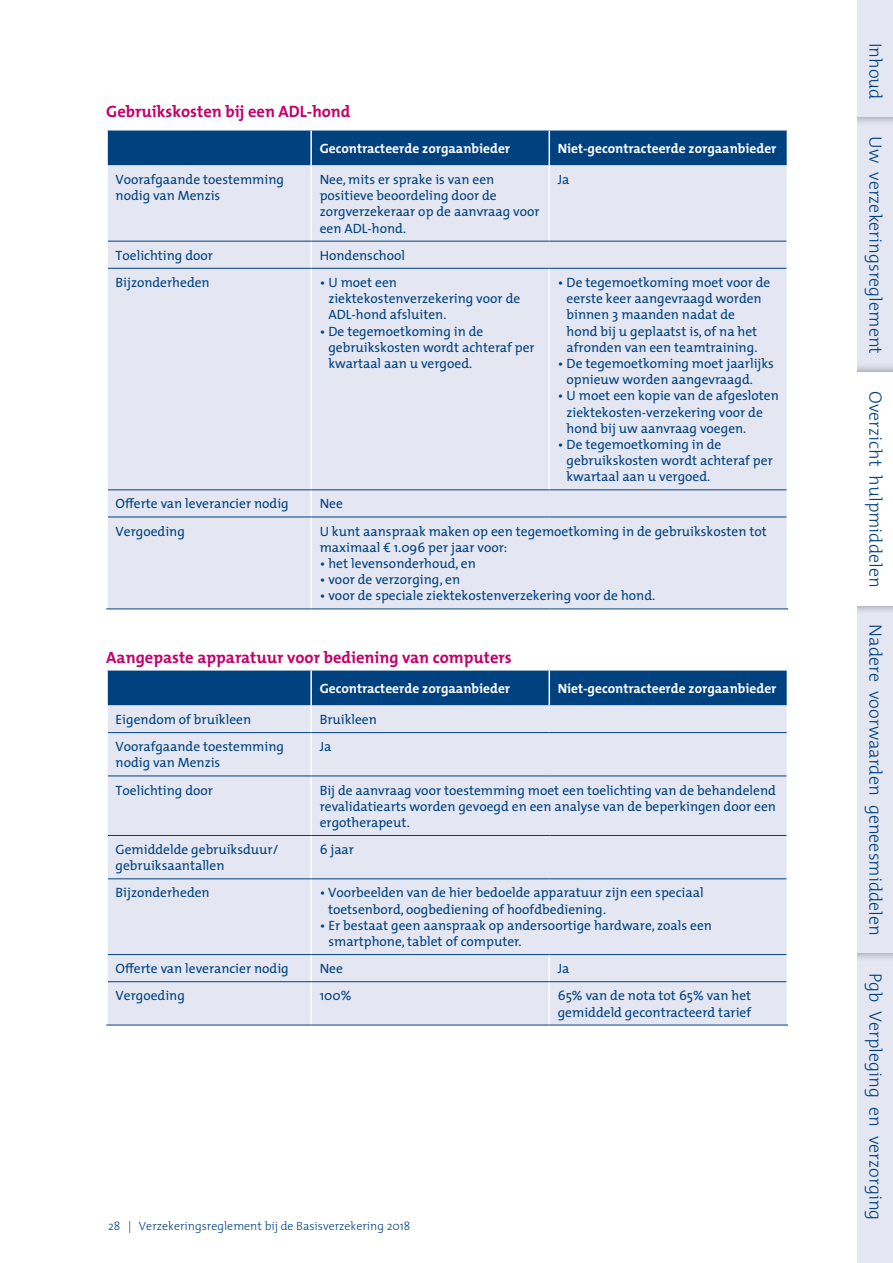
<style>
.page{position:relative;width:893px;height:1263px;background:#fff}
.page>*{position:absolute;margin:0;border:0;box-sizing:border-box;transform-origin:0 0}
.t1{font:300 18px "The Mix";color:#004180}
.t2{font:700 16.5px "The Mix";color:#c3006b}
.t3{font:13.5px/16.2px "The Mix";color:#004180}
.t4{font:700 13.5px "The Mix";color:#fff}
.t5{font:300 12px "The Mix";color:#004180}
</style>
<div class="page">
<div style="left:108px;top:131px;width:679px;height:34px;background:#004180"></div>
<div style="left:108px;top:165px;width:679px;height:444px;background:#e4e7f2"></div>
<hr style="left:310px;top:131px;width:2px;height:34px;background:#fff">
<hr style="left:549px;top:131px;width:1px;height:34px;background:#fff">
<hr style="left:310px;top:165px;width:2px;height:76px;background:#fff">
<hr style="left:549px;top:165px;width:1px;height:76px;background:#fff">
<hr style="left:310px;top:241px;width:2px;height:27px;background:#fff">
<hr style="left:310px;top:268px;width:2px;height:222px;background:#fff">
<hr style="left:549px;top:268px;width:1px;height:222px;background:#fff">
<hr style="left:310px;top:490px;width:2px;height:27px;background:#fff">
<hr style="left:310px;top:517px;width:2px;height:92px;background:#fff">
<hr style="left:108px;top:241px;width:203px;height:1px;background:#004180">
<hr style="left:311px;top:241px;width:238px;height:1px;background:#004180">
<hr style="left:549px;top:241px;width:238px;height:1px;background:#004180">
<hr style="left:108px;top:268px;width:203px;height:1px;background:#004180">
<hr style="left:311px;top:268px;width:238px;height:1px;background:#004180">
<hr style="left:549px;top:268px;width:238px;height:1px;background:#004180">
<hr style="left:108px;top:490px;width:203px;height:1px;background:#004180">
<hr style="left:311px;top:490px;width:238px;height:1px;background:#004180">
<hr style="left:549px;top:490px;width:238px;height:1px;background:#004180">
<hr style="left:108px;top:517px;width:203px;height:1px;background:#004180">
<hr style="left:311px;top:517px;width:238px;height:1px;background:#004180">
<hr style="left:549px;top:517px;width:238px;height:1px;background:#004180">
<hr style="left:106px;top:609px;width:205px;height:1px;background:#004180">
<hr style="left:311px;top:609px;width:238px;height:1px;background:#004180">
<hr style="left:549px;top:609px;width:239px;height:1px;background:#004180">
<div style="left:108px;top:733px;width:679px;height:292px;background:#e4e7f2"></div>
<hr style="left:310px;top:733px;width:2px;height:43px;background:#fff">
<hr style="left:310px;top:776px;width:2px;height:59px;background:#fff">
<hr style="left:310px;top:836px;width:2px;height:42px;background:#fff">
<hr style="left:310px;top:879px;width:2px;height:75px;background:#fff">
<hr style="left:310px;top:955px;width:2px;height:26px;background:#fff">
<svg style="left:549px;top:955px;width:1px;height:26px"></svg>
<hr style="left:310px;top:982px;width:2px;height:43px;background:#fff">
<hr style="left:549px;top:982px;width:1px;height:43px;background:#fff">
<hr style="left:108px;top:776px;width:203px;height:1px;background:#004180">
<hr style="left:311px;top:776px;width:238px;height:1px;background:#004180">
<hr style="left:549px;top:776px;width:238px;height:1px;background:#004180">
<hr style="left:108px;top:835px;width:203px;height:1px;background:#004180">
<hr style="left:311px;top:835px;width:238px;height:1px;background:#004180">
<hr style="left:549px;top:835px;width:238px;height:1px;background:#004180">
<hr style="left:108px;top:878px;width:203px;height:1px;background:#004180">
<hr style="left:311px;top:878px;width:238px;height:1px;background:#004180">
<hr style="left:549px;top:878px;width:238px;height:1px;background:#004180">
<hr style="left:108px;top:954px;width:203px;height:1px;background:#004180">
<hr style="left:311px;top:954px;width:238px;height:1px;background:#004180">
<hr style="left:549px;top:954px;width:238px;height:1px;background:#004180">
<hr style="left:108px;top:981px;width:203px;height:1px;background:#004180">
<hr style="left:311px;top:981px;width:238px;height:1px;background:#004180">
<hr style="left:549px;top:981px;width:238px;height:1px;background:#004180">
<hr style="left:106px;top:1025px;width:205px;height:1px;background:#004180">
<hr style="left:311px;top:1025px;width:238px;height:1px;background:#004180">
<hr style="left:549px;top:1025px;width:239px;height:1px;background:#004180">
<svg style="left:107px;top:670px;width:681px;height:63px;background:#658bb2"></svg>
<hr style="left:311px;top:732px;width:238px;height:1px;background:#004180">
<hr style="left:549px;top:732px;width:238px;height:1px;background:#004180">
<div style="left:845px;top:952px;width:48px;height:311px;background:#e4e7f2"></div>
<div style="left:845px;top:606px;width:48px;height:346px;background:#e4e7f2"></div>
<div style="left:845px;top:117px;width:48px;height:255px;background:#e4e7f2"></div>
<div style="left:835px;top:363px;width:58px;height:252px;background:#000;opacity:.4"></div>
<div style="left:845px;top:372px;width:48px;height:234px;background:#fff"></div>
<div style="left:835px;top:0;width:58px;height:126px;background:#000;opacity:.4"></div>
<div style="left:845px;top:0;width:48px;height:117px;background:#e4e7f2"></div>
<div style="left:829px;top:0;width:28px;height:1263px;background:#fff"></div>
<p class="t2" style="left:106px;top:98px;width:246px">Gebruikskosten bij een ADL-hond</p>
<p class="t4" style="left:320px;top:137px;width:192px">Gecontracteerde zorgaanbieder</p>
<p class="t4" style="left:558px;top:137px;width:220px">Niet-gecontracteerde zorgaanbieder</p>
<p class="t3" style="left:116px;top:171px;width:170px">Voorafgaande toestemming nodig van Menzis</p>
<p class="t3" style="left:320px;top:171px;width:221px">Nee, mits er sprake is van een positieve beoordeling door de zorgverzekeraar op de aanvraag voor een ADL-hond.</p>
<p class="t3" style="left:558px;top:171px;width:13px">Ja</p>
<p class="t3" style="left:116px;top:247px;width:99px">Toelichting door</p>
<p class="t3" style="left:320px;top:247px;width:87px">Hondenschool</p>
<p class="t3" style="left:116px;top:274px;width:96px">Bijzonderheden</p>
<p class="t3" style="left:328px;top:274px;width:193px;text-indent:-9px">• U moet een ziektekostenverzekering voor de<br>ADL-hond afsluiten.</p>
<p class="t3" style="left:328px;top:322px;width:208px;text-indent:-9px">• De tegemoetkoming in de gebruikskosten wordt achteraf per kwartaal aan u vergoed.</p>
<p class="t3" style="left:567px;top:274px;width:205px;text-indent:-9px">• De tegemoetkoming moet voor de eerste keer aangevraagd worden binnen 3 maanden nadat de<br>hond bij u geplaatst is, of na het afronden van een teamtraining.</p>
<p class="t3" style="left:567px;top:355px;width:209px;text-indent:-9px">• De tegemoetkoming moet jaarlijks opnieuw worden aangevraagd.</p>
<p class="t3" style="left:567px;top:387px;width:214px;text-indent:-9px">• U moet een kopie van de afgesloten ziektekosten-verzekering voor de hond bij uw aanvraag voegen.</p>
<p class="t3" style="left:567px;top:436px;width:208px;text-indent:-9px">• De tegemoetkoming in de gebruikskosten wordt achteraf per kwartaal aan u vergoed.</p>
<p class="t3" style="left:116px;top:495px;width:175px">Offerte van leverancier nodig</p>
<p class="t3" style="left:320px;top:495px;width:25px">Nee</p>
<p class="t3" style="left:116px;top:522px;width:71px">Vergoeding</p>
<p class="t3" style="left:320px;top:522px;width:449px">U kunt aanspraak maken op een tegemoetkoming in de gebruikskosten tot maximaal € 1.096 per jaar voor:</p>
<p class="t3" style="left:320px;top:555px;width:158px">• het levensonderhoud, en</p>
<p class="t3" style="left:320px;top:571px;width:142px">• voor de verzorging, en</p>
<p class="t3" style="left:320px;top:587px;width:337px">• voor de speciale ziektekostenverzekering voor de hond.</p>
<p class="t2" style="left:106px;top:644px;width:407px">Aangepaste apparatuur voor bediening van computers</p>
<p class="t4" style="left:320px;top:677px;width:192px">Gecontracteerde zorgaanbieder</p>
<p class="t4" style="left:558px;top:677px;width:220px">Niet-gecontracteerde zorgaanbieder</p>
<p class="t3" style="left:116px;top:711px;width:137px">Eigendom of bruikleen</p>
<p class="t3" style="left:320px;top:711px;width:59px">Bruikleen</p>
<p class="t3" style="left:116px;top:738px;width:170px">Voorafgaande toestemming nodig van Menzis</p>
<p class="t3" style="left:320px;top:738px;width:13px">Ja</p>
<p class="t3" style="left:116px;top:781px;width:99px">Toelichting door</p>
<p class="t3" style="left:320px;top:781px;width:458px;text-align:justify">Bij de aanvraag voor toestemming moet een toelichting van de behandelend revalidatiearts worden gevoegd en een analyse van de beperkingen door een ergotherapeut.</p>
<p class="t3" style="left:116px;top:841px;width:164px">Gemiddelde gebruiksduur/ gebruiksaantallen</p>
<p class="t3" style="left:320px;top:841px;width:36px">6 jaar</p>
<p class="t3" style="left:116px;top:884px;width:96px">Bijzonderheden</p>
<p class="t3" style="left:328px;top:884px;width:377px;text-indent:-8px">• Voorbeelden van de hier bedoelde apparatuur zijn een speciaal toetsenbord, oogbediening of hoofdbediening.</p>
<p class="t3" style="left:328px;top:917px;width:385px;text-indent:-9px">• Er bestaat geen aanspraak op andersoortige hardware, zoals een smartphone, tablet of computer.</p>
<p class="t3" style="left:116px;top:960px;width:175px">Offerte van leverancier nodig</p>
<p class="t3" style="left:320px;top:960px;width:25px">Nee</p>
<p class="t3" style="left:558px;top:960px;width:13px">Ja</p>
<p class="t3" style="left:116px;top:987px;width:71px">Vergoeding</p>
<p class="t3" style="left:320px;top:987px;width:33px">100%</p>
<p class="t3" style="left:558px;top:987px;width:195px">65% van de nota tot 65% van het gemiddeld gecontracteerd tarief</p>
<p class="t5" style="left:108px;top:1216px;width:304px">28 | Verzekeringsreglement bij de Basisverzekering 2018</p>
<h1 class="t1" style="left:890px;top:43px;width:58px;rotate:90deg">Inhoud</h1>
<h1 class="t1" style="left:890px;top:136px;width:219px;rotate:90deg">Uw verzekeringsreglement</h1>
<h1 class="t1" style="left:890px;top:391px;width:198px;rotate:90deg">Overzicht hulpmiddelen</h1>
<h1 class="t1" style="left:890px;top:624px;width:313px;rotate:90deg">Nadere voorwaarden geneesmiddelen</h1>
<h1 class="t1" style="left:890px;top:972px;width:249px;rotate:90deg">Pgb Verpleging en verzorging</h1>
</div>
